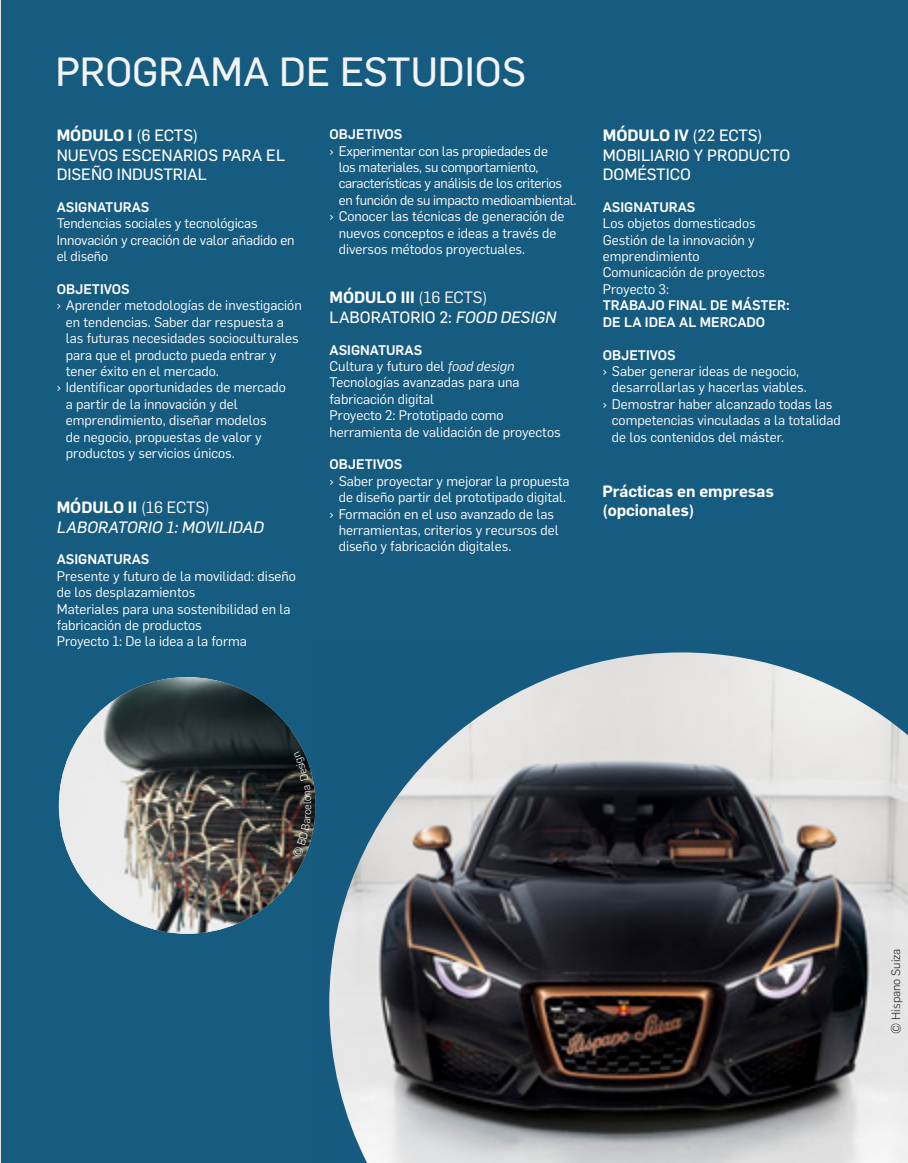
<style>
.page{position:relative;width:908px;height:1163px;background:#fff}
.page>*{position:absolute;margin:0;border:0;box-sizing:border-box;transform-origin:0 0}
.t1{font:40px "Flama Basic";color:#f2f3f4}
.t2{font:600 16px/19.2px "Flama";color:#fff}
.t3{font:16px/19.2px "Flama Basic";color:#fff}
.t4{font:italic 16px "Flama Basic";color:#fff}
.t5{font:13.6px/16.4px "Flama";color:#fff}
.t6{font:13.6px/16.4px "Flama";letter-spacing:-.02em;color:#fff}
.t7{font:500 13.6px/16.4px "Flama";color:#fff}
.t8{font:300 12px "Flama";color:#231f20}
.s1{font-family:"Flama Basic";font-weight:400}
.s2{font-weight:400}
.s3{font-style:italic}
</style>
<div class="page">
<div style="left:1px;top:0;width:906px;height:1162px;background:#165b80"></div>
<img style="left:329px;top:652px;width:578px;height:510px">
<img style="left:59px;top:677px;width:256px;height:256px;border-radius:128px">
<svg style="left:292px;top:751px;width:19px;height:106px;background:#2d2f2e"></svg>
<p class="t1" style="left:55px;top:43px;width:472px">PROGRAMA DE ESTUDIOS</p>
<p class="t2" style="left:57px;top:125px;width:143px">MÓDULO I <span class="s1">(6 ECTS)</span></p>
<p class="t3" style="left:57px;top:144px;width:230px">NUEVOS ESCENARIOS PARA EL<br>DISEÑO INDUSTRIAL</p>
<p class="t7" style="left:57px;top:198px;width:94px">ASIGNATURAS</p>
<p class="t5" style="left:57px;top:214px;width:202px">Tendencias sociales y tecnológicas</p>
<p class="t5" style="left:57px;top:231px;width:239px">Innovación y creación de valor añadido en el diseño</p>
<p class="t7" style="left:57px;top:280px;width:74px">OBJETIVOS</p>
<p class="t5" style="left:66px;top:296px;width:237px;text-indent:-9px">› Aprender metodologías de investigación en tendencias. Saber dar respuesta a las futuras necesidades socioculturales para que el producto pueda entrar y tener éxito en el mercado.</p>
<p class="t5" style="left:66px;top:378px;width:221px;text-indent:-9px">› Identificar oportunidades de mercado a partir de la innovación y del emprendimiento, diseñar modelos<br>de negocio, propuestas de valor y productos y servicios únicos.</p>
<p class="t2" style="left:57px;top:496px;width:155px">MÓDULO II <span class="s2">(16 ECTS)</span></p>
<p class="t4" style="left:57px;top:515px;width:208px">LABORATORIO 1: MOVILIDAD</p>
<p class="t7" style="left:57px;top:550px;width:94px">ASIGNATURAS</p>
<p class="t5" style="left:57px;top:567px;width:241px">Presente y futuro de la movilidad: diseño de los desplazamientos</p>
<p class="t5" style="left:57px;top:599px;width:235px">Materiales para una sostenibilidad en la fabricación de productos</p>
<p class="t5" style="left:57px;top:632px;width:192px">Proyecto 1: De la idea a la forma</p>
<p class="t7" style="left:329px;top:125px;width:74px">OBJETIVOS</p>
<p class="t6" style="left:338px;top:142px;width:239px;text-indent:-9px">› Experimentar con las propiedades de<br>los materiales, su comportamiento, características y análisis de los criterios en función de su impacto medioambiental.</p>
<p class="t5" style="left:338px;top:207px;width:227px;text-indent:-9px">› Conocer las técnicas de generación de nuevos conceptos e ideas a través de diversos métodos proyectuales.</p>
<p class="t2" style="left:329px;top:287px;width:159px">MÓDULO III <span class="s2">(16 ECTS)</span></p>
<p class="t3" style="left:329px;top:306px;width:228px">LABORATORIO 2: <span class="s3">FOOD DESIGN</span></p>
<p class="t7" style="left:329px;top:340px;width:94px">ASIGNATURAS</p>
<p class="t5" style="left:329px;top:357px;width:186px">Cultura y futuro del <span class="s3">food design</span></p>
<p class="t5" style="left:329px;top:373px;width:191px">Tecnologías avanzadas para una fabricación digital</p>
<p class="t5" style="left:329px;top:406px;width:232px">Proyecto 2: Prototipado como herramienta de validación de proyectos</p>
<p class="t7" style="left:329px;top:455px;width:74px">OBJETIVOS</p>
<p class="t5" style="left:329px;top:472px;width:241px;text-align:center">› Saber proyectar y mejorar la propuesta de diseño partir del prototipado digital.</p>
<p class="t5" style="left:338px;top:504px;width:221px;text-indent:-9px">› Formación en el uso avanzado de las herramientas, criterios y recursos del diseño y fabricación digitales.</p>
<p class="t2" style="left:602px;top:125px;width:161px">MÓDULO IV <span class="s1">(22 ECTS)</span></p>
<p class="t3" style="left:602px;top:144px;width:189px">MOBILIARIO Y PRODUCTO<br>DOMÉSTICO</p>
<p class="t7" style="left:602px;top:198px;width:94px">ASIGNATURAS</p>
<p class="t5" style="left:602px;top:214px;width:154px">Los objetos domesticados</p>
<p class="t5" style="left:602px;top:231px;width:153px">Gestión de la innovación y emprendimiento</p>
<p class="t5" style="left:602px;top:263px;width:163px">Comunicación de proyectos</p>
<p class="t7" style="left:602px;top:280px;width:188px"><span class="s2">Proyecto 3:<br></span>TRABAJO FINAL DE MÁSTER:<br>DE LA IDEA AL MERCADO</p>
<p class="t7" style="left:602px;top:345px;width:74px">OBJETIVOS</p>
<p class="t5" style="left:611px;top:362px;width:196px;text-indent:-9px">› Saber generar ideas de negocio, desarrollarlas y hacerlas viables.</p>
<p class="t5" style="left:611px;top:395px;width:230px;text-indent:-9px">› Demostrar haber alcanzado todas las competencias vinculadas a la totalidad de los contenidos del máster.</p>
<p class="t2" style="left:602px;top:480px;width:173px">Prácticas en empresas (opcionales)</p>
<p class="t8" style="left:887px;top:1033px;width:86px;rotate:-90deg">© Hispano Suiza</p>
</div>
